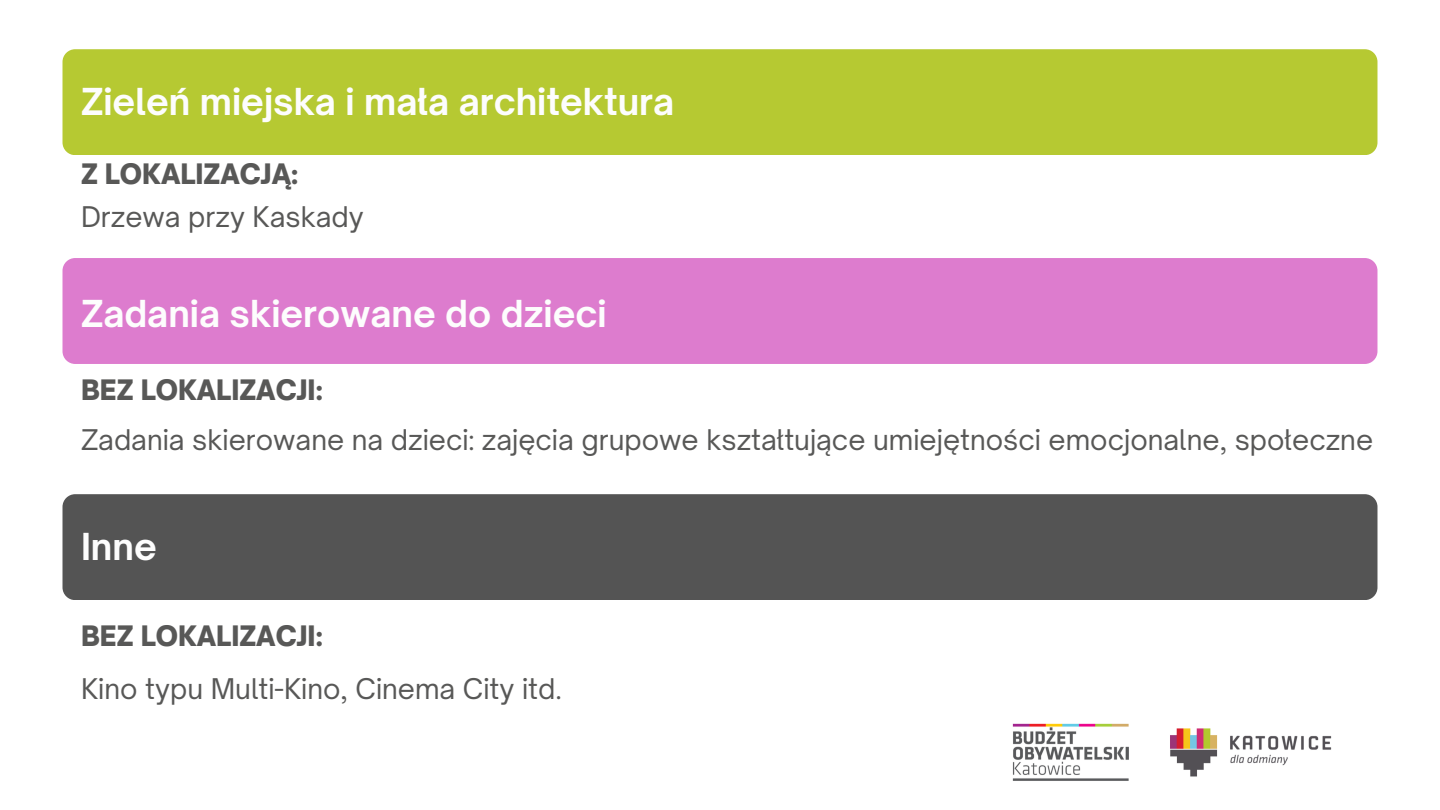
<style>
.page{position:relative;width:1440px;height:810px;background:#fff}
.page>*{position:absolute;margin:0;border:0;box-sizing:border-box;transform-origin:0 0}
.t1{font:700 35.6px "Open Sauce One";color:#fdfdfd}
.t2{font:27.3px "Open Sauce One";color:#585857}
.t3{font:900 27px "Open Sauce One";color:#585857}
</style>
<div class="page">
<img style="left:1012px;top:723px;width:320px;height:58px">
<div style="left:63px;top:49px;width:1314px;height:106px;background:#b6c932;border-radius:13px"></div>
<div style="left:63px;top:258px;width:1314px;height:106px;background:#dd7cce;border-radius:13px"></div>
<div style="left:63px;top:494px;width:1314px;height:106px;background:#545454;border-radius:13px"></div>
<h2 class="t1" style="left:81px;top:79px;width:595px">Zieleń miejska i mała architektura</h2>
<p class="t3" style="left:81px;top:157px;width:219px">Z LOKALIZACJĄ:</p>
<h1 class="t2" style="left:81px;top:200px;width:284px">Drzewa przy Kaskady</h1>
<h2 class="t1" style="left:81px;top:292px;width:527px">Zadania skierowane do dzieci</h2>
<p class="t3" style="left:81px;top:373px;width:243px">BEZ LOKALIZACJI:</p>
<p class="t2" style="left:81px;top:422px;width:1294px">Zadania skierowane na dzieci: zajęcia grupowe kształtujące umiejętności emocjonalne, społeczne</p>
<h2 class="t1" style="left:81px;top:524px;width:77px">Inne</h2>
<p class="t3" style="left:81px;top:619px;width:243px">BEZ LOKALIZACJI:</p>
<p class="t2" style="left:81px;top:672px;width:482px">Kino typu Multi-Kino, Cinema City itd.</p>
</div>
